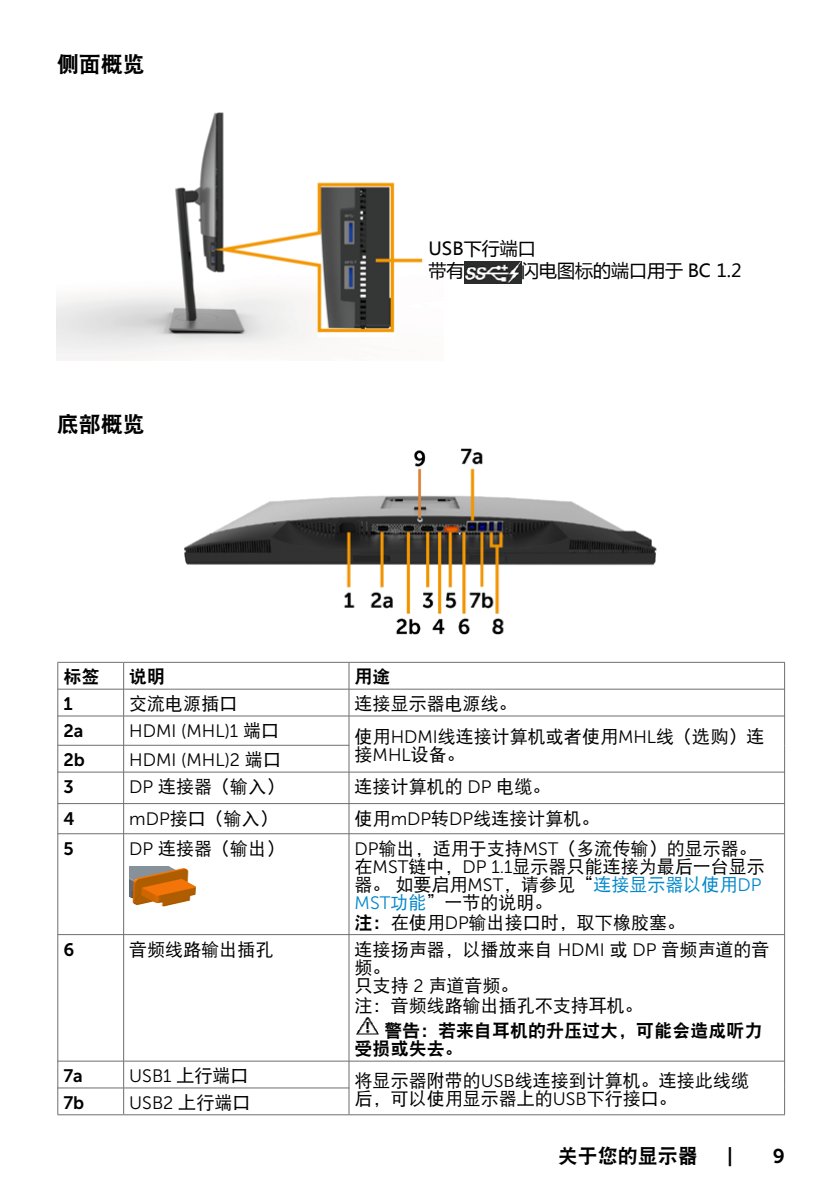
<style>
.page{position:relative;width:840px;height:1191px;background:#fff}
.page>*{position:absolute;margin:0;border:0;box-sizing:border-box;transform-origin:0 0}
.t1{font:22px "DFP Hei W9";color:#000}
.t2{font:22px "DF Hei W9";color:#000}
.t3{font:20px "DF Hei W9";color:#000}
.t4{font:20px "Museo Sans For Dell 700";color:#000}
.t5{font:18px/18px "DF Hei W5";color:#000}
.t6{font:18px "Museo Sans For Dell 300";color:#000}
.t7{font:18px/18px "DF Hei W9";color:#000}
.t8{font:18px/21.4px "Microsoft Ya Hei";color:#000}
.t9{font:18px "Museo Sans For Dell 700";color:#000}
.s1{font-family:"DF Hei W5"}
.s2{font-family:"Museo Sans For Dell 300"}
.s3{color:#0087cb}
.s4{font-family:"Museo Sans For Dell 300";color:#0087cb}
.s5{font-family:"DF Hei W9"}
</style>
<div class="page">
<img style="left:57px;top:112px;width:366px;height:249px">
<img style="left:184px;top:448px;width:473px;height:187px">
<hr style="left:57px;top:662px;width:66px;height:1px;background:#6d6e71">
<hr style="left:123px;top:662px;width:226px;height:1px;background:#6d6e71">
<hr style="left:349px;top:662px;width:435px;height:1px;background:#6d6e71">
<hr style="left:57px;top:689px;width:67px;height:1px;background:#6d6e71">
<hr style="left:123px;top:689px;width:226px;height:1px;background:#6d6e71">
<hr style="left:348px;top:689px;width:436px;height:1px;background:#6d6e71">
<hr style="left:57px;top:715px;width:67px;height:1px;background:#6d6e71">
<hr style="left:123px;top:715px;width:226px;height:1px;background:#6d6e71">
<hr style="left:348px;top:715px;width:436px;height:1px;background:#6d6e71">
<hr style="left:57px;top:745px;width:67px;height:1px;background:#6d6e71">
<svg style="left:57px;top:662px;width:1px;height:109px"></svg>
<hr style="left:123px;top:745px;width:226px;height:1px;background:#6d6e71">
<svg style="left:123px;top:662px;width:1px;height:109px"></svg>
<svg style="left:348px;top:662px;width:1px;height:109px"></svg>
<hr style="left:57px;top:771px;width:67px;height:1px;background:#6d6e71">
<hr style="left:57px;top:772px;width:1px;height:31px;background:#6d6e71">
<hr style="left:123px;top:771px;width:226px;height:1px;background:#6d6e71">
<hr style="left:123px;top:772px;width:1px;height:31px;background:#6d6e71">
<hr style="left:348px;top:771px;width:436px;height:1px;background:#6d6e71">
<hr style="left:348px;top:772px;width:1px;height:31px;background:#6d6e71">
<hr style="left:783px;top:772px;width:1px;height:31px;background:#6d6e71">
<hr style="left:57px;top:803px;width:67px;height:1px;background:#6d6e71">
<hr style="left:57px;top:803px;width:1px;height:30px;background:#6d6e71">
<hr style="left:123px;top:803px;width:226px;height:1px;background:#6d6e71">
<svg style="left:123px;top:804px;width:1px;height:29px"></svg>
<hr style="left:348px;top:803px;width:436px;height:1px;background:#6d6e71">
<svg style="left:348px;top:804px;width:1px;height:29px"></svg>
<hr style="left:783px;top:803px;width:1px;height:30px;background:#6d6e71">
<hr style="left:57px;top:833px;width:67px;height:1px;background:#6d6e71">
<hr style="left:57px;top:833px;width:1px;height:101px;background:#6d6e71">
<hr style="left:123px;top:833px;width:226px;height:1px;background:#6d6e71">
<hr style="left:123px;top:834px;width:1px;height:100px;background:#6d6e71">
<hr style="left:348px;top:833px;width:436px;height:1px;background:#6d6e71">
<hr style="left:348px;top:834px;width:1px;height:100px;background:#6d6e71">
<hr style="left:783px;top:833px;width:1px;height:101px;background:#6d6e71">
<hr style="left:57px;top:934px;width:67px;height:1px;background:#6d6e71">
<hr style="left:57px;top:934px;width:1px;height:127px;background:#6d6e71">
<hr style="left:123px;top:934px;width:226px;height:1px;background:#6d6e71">
<hr style="left:123px;top:935px;width:1px;height:125px;background:#6d6e71">
<hr style="left:348px;top:934px;width:436px;height:1px;background:#6d6e71">
<hr style="left:348px;top:935px;width:1px;height:125px;background:#6d6e71">
<hr style="left:783px;top:934px;width:1px;height:127px;background:#6d6e71">
<hr style="left:57px;top:1060px;width:67px;height:1px;background:#6d6e71">
<hr style="left:123px;top:1060px;width:226px;height:1px;background:#6d6e71">
<hr style="left:348px;top:1060px;width:436px;height:1px;background:#6d6e71">
<hr style="left:57px;top:1087px;width:67px;height:1px;background:#6d6e71">
<svg style="left:57px;top:1061px;width:1px;height:53px"></svg>
<hr style="left:123px;top:1087px;width:226px;height:1px;background:#6d6e71">
<svg style="left:123px;top:1061px;width:1px;height:53px"></svg>
<svg style="left:348px;top:1061px;width:1px;height:53px"></svg>
<hr style="left:57px;top:1114px;width:66px;height:1px;background:#6d6e71">
<hr style="left:123px;top:1114px;width:226px;height:1px;background:#6d6e71">
<hr style="left:349px;top:1114px;width:435px;height:1px;background:#6d6e71">
<img style="left:129px;top:866px;width:67px;height:41px">
<img style="left:356px;top:1017px;width:23px;height:18px">
<img style="left:464px;top:261px;width:56px;height:23px">
<p class="t1" style="left:57px;top:53px;width:89px">侧面概览</p>
<p class="t2" style="left:57px;top:412px;width:89px">底部概览</p>
<p class="t8" style="left:428px;top:238px;width:109px">USB下行端口带有</p>
<p class="t8" style="left:520px;top:259px;width:222px">闪电图标的端口用于 BC 1.2</p>
<p class="t7" style="left:63px;top:668px;width:37px">标签</p>
<p class="t7" style="left:129px;top:668px;width:37px">说明</p>
<p class="t7" style="left:354px;top:668px;width:37px">用途</p>
<p class="t9" style="left:63px;top:694px;width:11px">1</p>
<p class="t5" style="left:129px;top:695px;width:109px">交流电源插口</p>
<p class="t5" style="left:354px;top:695px;width:163px">连接显示器电源线。</p>
<p class="t9" style="left:63px;top:721px;width:22px">2a</p>
<p class="t6" style="left:129px;top:721px;width:151px">HDMI (MHL)1 <span class="s1">端口</span></p>
<p class="t5" style="left:354px;top:727px;width:411px">使用<span class="s2">HDMI</span>线连接计算机或者使用<span class="s2">MHL</span>线（选购）连</p>
<p class="t9" style="left:63px;top:750px;width:23px">2b</p>
<p class="t6" style="left:129px;top:750px;width:153px">HDMI (MHL)2 <span class="s1">端口</span></p>
<p class="t5" style="left:354px;top:745px;width:112px">接<span class="s2">MHL</span>设备。</p>
<p class="t9" style="left:63px;top:777px;width:12px">3</p>
<p class="t5" style="left:129px;top:777px;width:156px"><span class="s2">DP</span> 连接器（输入）</p>
<p class="t5" style="left:354px;top:777px;width:197px">连接计算机的 <span class="s2">DP</span> 电缆。</p>
<p class="t9" style="left:63px;top:808px;width:13px">4</p>
<p class="t5" style="left:129px;top:809px;width:150px"><span class="s2">mDP</span>接口（输入）</p>
<p class="t5" style="left:354px;top:809px;width:246px">使用<span class="s2">mDP</span>转<span class="s2">DP</span>线连接计算机。</p>
<p class="t9" style="left:63px;top:838px;width:12px">5</p>
<p class="t5" style="left:129px;top:839px;width:156px"><span class="s2">DP</span> 连接器（输出）</p>
<p class="t5" style="left:354px;top:839px;width:411px"><span class="s2">DP</span>输出，适用于支持<span class="s2">MST</span>（多流传输）的显示器。在<span class="s2">MST</span>链中，<span class="s2">DP 1.1</span>显示器只能连接为最后一台显示器。如要启用<span class="s2">MST</span>，请参见“<span class="s3">连接显示器以使用</span><span class="s4">DP<br>MST</span><span class="s3">功能</span>”一节的说明。</p>
<p class="t5" style="left:354px;top:913px;width:332px"><span class="s5">注：</span>在使用<span class="s2">DP</span>输出接口时，取下橡胶塞。</p>
<p class="t9" style="left:63px;top:939px;width:12px">6</p>
<p class="t5" style="left:129px;top:940px;width:145px">音频线路输出插孔</p>
<p class="t5" style="left:354px;top:940px;width:416px">连接扬声器，以播放来自 <span class="s2">HDMI</span> 或 <span class="s2">DP</span> 音频声道的音频。<br>只支持 <span class="s2">2</span> 声道音频。</p>
<p class="t5" style="left:354px;top:996px;width:290px">注：音频线路输出插孔不支持耳机。</p>
<p class="t7" style="left:354px;top:1022px;width:409px;text-indent:29px">警告：若来自耳机的升压过大，可能会造成听力受损或失去。</p>
<p class="t9" style="left:63px;top:1066px;width:21px">7a</p>
<p class="t6" style="left:129px;top:1066px;width:121px">USB1 <span class="s1">上行端口</span></p>
<p class="t5" style="left:354px;top:1071px;width:395px">将显示器附带的<span class="s2">USB</span>线连接到计算机。连接此线缆</p>
<p class="t9" style="left:63px;top:1092px;width:22px">7b</p>
<p class="t6" style="left:129px;top:1093px;width:122px">USB2 <span class="s1">上行端口</span></p>
<p class="t5" style="left:354px;top:1089px;width:323px">后，可以使用显示器上的<span class="s2">USB</span>下行接口。</p>
<p class="t3" style="left:557px;top:1145px;width:141px">关于您的显示器</p>
<p class="t4" style="left:726px;top:1144px;width:7px">|</p>
<p class="t4" style="left:772px;top:1144px;width:14px">9</p>
</div>
